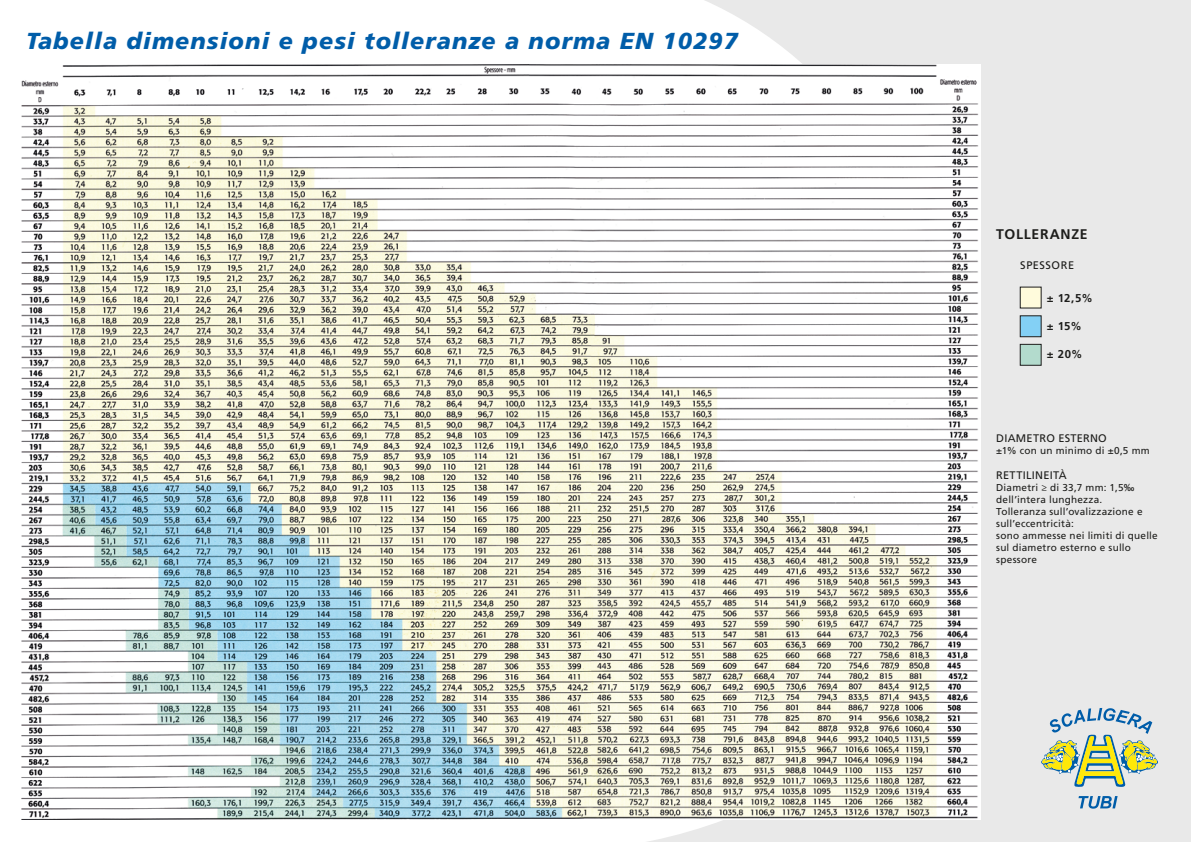
<style>
.page{position:relative;width:1191px;height:842px;background:#fff}
.page>*{position:absolute;margin:0;border:0;box-sizing:border-box;transform-origin:0 0}
.t1{font:italic 900 23.2px "Frutiger LT Std";letter-spacing:.05em;color:#005da9}
.t2{font:700 14px "Frutiger LT Std";letter-spacing:.05em;color:#1d1d1b}
.t3{font:700 11.4px "Frutiger LT Std";color:#1d1d1b}
.t4{font:11px "Frutiger LT Std";letter-spacing:.025em;color:#1d1d1b}
.t5{font:11px "Frutiger LT Std";letter-spacing:.045em;color:#1d1d1b}
.t6{font:10px/12px "Frutiger LT Std";letter-spacing:.02em;color:#1d1d1b}
</style>
<div class="page">
<div style="left:647px;top:0;width:544px;height:842px;background:#e9e9e9"></div>
<div style="left:928px;top:302px;width:188px;height:444px;background:#e9e9e9"></div>
<svg style="left:1039px;top:708px;width:120px;height:79px"></svg>
<svg style="left:1078px;top:796px;width:39px;height:13px"></svg>
<div style="left:1020px;top:344px;width:21px;height:21px;background:#b3dbcd;border:1px solid #1d1d1c"></div>
<div style="left:1020px;top:316px;width:21px;height:21px;background:#83d0f5;border:1px solid #1d1d1c"></div>
<div style="left:1020px;top:287px;width:21px;height:21px;background:#fffbdc;border:1px solid #1d1d1c"></div>
<img style="left:22px;top:64px;width:958px;height:756px">
<h1 class="t1" style="left:26px;top:27px;width:713px">Tabella dimensioni e pesi tolleranze a norma EN 10297</h1>
<h2 class="t2" style="left:996px;top:226px;width:93px">TOLLERANZE</h2>
<p class="t5" style="left:1020px;top:259px;width:55px">SPESSORE</p>
<p class="t3" style="left:1047px;top:291px;width:47px">± 12,5%</p>
<p class="t3" style="left:1047px;top:319px;width:36px">± 15%</p>
<p class="t3" style="left:1047px;top:347px;width:37px">± 20%</p>
<p class="t4" style="left:996px;top:431px;width:112px">DIAMETRO ESTERNO</p>
<p class="t6" style="left:996px;top:444px;width:155px">±1% con un minimo di ±0,5 mm</p>
<p class="t4" style="left:996px;top:468px;width:72px">RETTILINEITÀ</p>
<p class="t6" style="left:996px;top:481px;width:163px">Diametri ≥ di 33,7 mm: 1,5‰ dell’intera lunghezza.<br>Tolleranza sull’ovalizzazione e sull’eccentricità:<br>sono ammesse nei limiti di quelle sul diametro esterno e sullo spessore</p>
</div>
